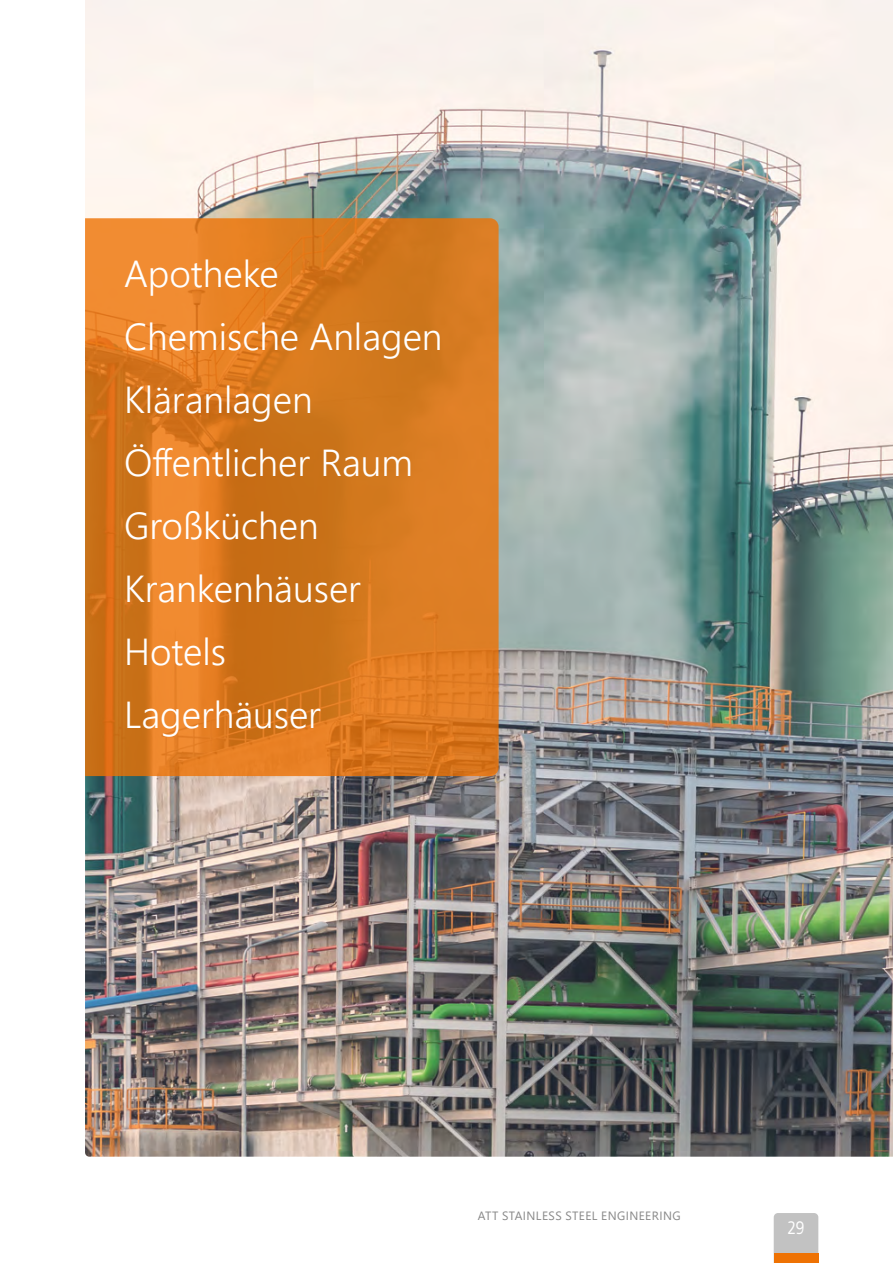
<style>
.page{position:relative;width:893px;height:1263px;background:#fff}
.page>*{position:absolute;margin:0;border:0;box-sizing:border-box;transform-origin:0 0}
.t1{font:300 37.5px/63px "Segoe UI";color:#fff}
.t2{font:18px "EFN Bureau";color:#fff}
.t3{font:12px "Segoe UI";letter-spacing:.035em;color:#878787}
</style>
<div class="page">
<div style="left:774px;top:1213px;width:44px;height:41px;background:#c2c2c2"></div>
<div style="left:774px;top:1254px;width:44px;height:9px;background:#ee7203"></div>
<img style="left:85px;top:0;width:808px;height:1157px">
<svg style="left:85px;top:218px;width:414px;height:558px;background:#d97920"></svg>
<p class="t1" style="left:124px;top:238px;width:320px">Apotheke<br>Chemische Anlagen<br>Kläranlagen<br>Öffentlicher Raum<br>Großküchen<br>Krankenhäuser<br>Hotels<br>Lagerhäuser</p>
<p class="t3" style="left:478px;top:1204px;width:204px">ATT STAINLESS STEEL ENGINEERING</p>
<p class="t2" style="left:788px;top:1215px;width:18px">29</p>
</div>
